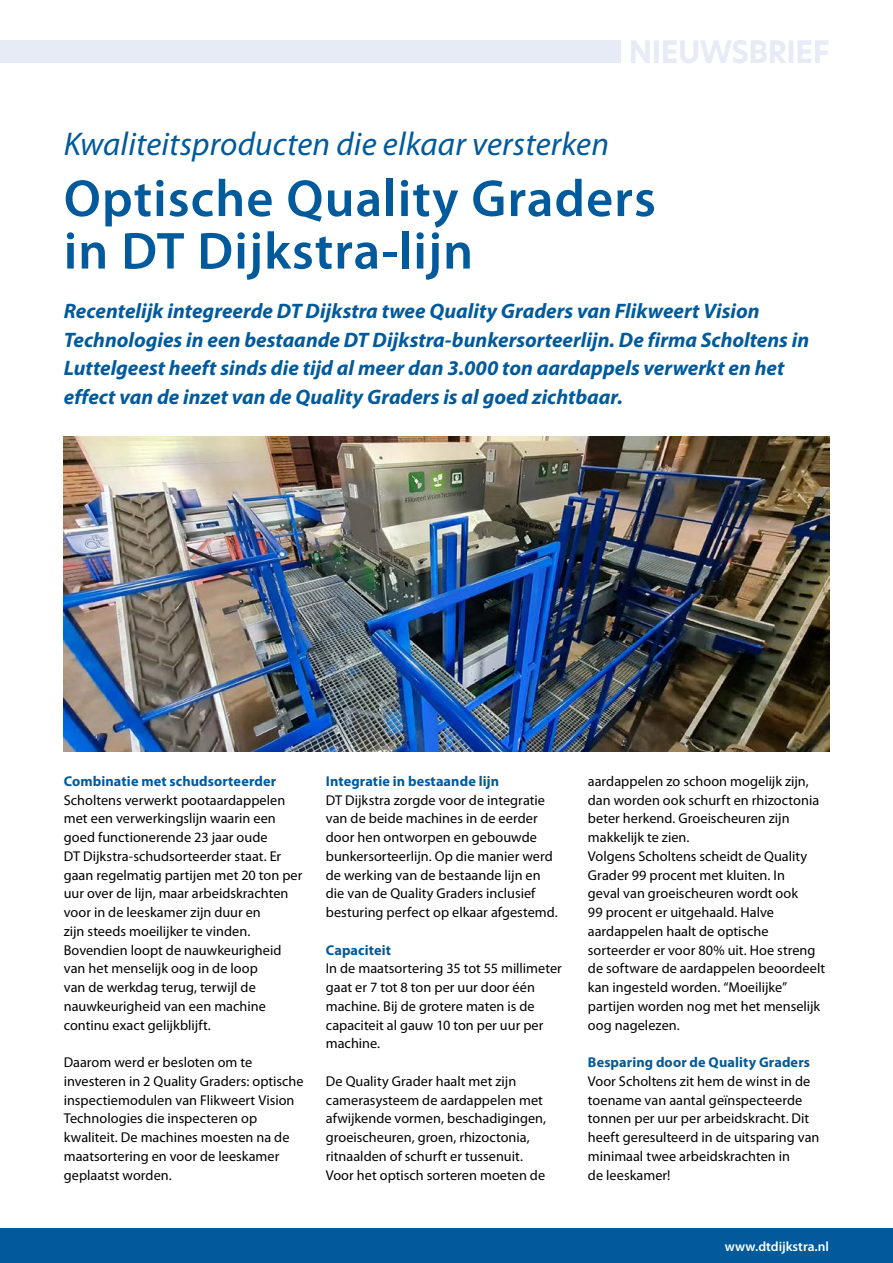
<style>
.page{position:relative;width:893px;height:1263px;background:#fff}
.page>*{position:absolute;margin:0;border:0;box-sizing:border-box;transform-origin:0 0}
.CHAPPEAU{font:600 52.5px/52.5px "Myriad Pro";letter-spacing:.02em;color:#005a9c}
.CHAPPEAU-2{font:italic 33px "Myriad Pro";letter-spacing:.005em;color:#005a9c}
.t1{font:700 30.3px "New Hero";letter-spacing:-.015em;color:#e6ebf6;scale:.96 1}
.t2{font:italic 700 21px/28.5px "Myriad Pro";color:#005a9c}
.Body{font:14.25px/18.8px "Myriad Pro";letter-spacing:.005em;color:#000}
.SUBJES{font:700 14.25px "Myriad Pro";letter-spacing:.01em;color:#005a9c}
.Hoofdkop{font:600 13.5px "Myriad Pro";color:#fff}
</style>
<div class="page">
<div style="left:0;top:1229px;width:893px;height:34px;background:#005a9c"></div>
<img style="left:64px;top:437px;width:765px;height:315px">
<div style="left:0;top:40px;width:620px;height:23px;background:#e6ebf6"></div>
<p class="t1" style="left:629px;top:31px;width:211px">NIEUWSBRIEF</p>
<p class="CHAPPEAU-2" style="left:64px;top:124px;width:547px">Kwaliteitsproducten die elkaar versterken</p>
<p class="CHAPPEAU" style="left:64px;top:171px;width:594px">Optische Quality Graders in DT Dijkstra-lijn</p>
<p class="t2" style="left:64px;top:296px;width:747px">Recentelijk integreerde DT Dijkstra twee Quality Graders van Flikweert Vision Technologies in een bestaande DT Dijkstra-bunkersorteerlijn. De firma Scholtens in Luttelgeest heeft sinds die tijd al meer dan 3.000 ton aardappels verwerkt en het effect van de inzet van de Quality Graders is al goed zichtbaar.</p>
<p class="SUBJES" style="left:64px;top:772px;width:214px">Combinatie met schudsorteerder</p>
<p class="Body" style="left:64px;top:790px;width:240px">Scholtens verwerkt pootaardappelen met een verwerkingslijn waarin een goed functionerende 23 jaar oude<br>DT Dijkstra-schudsorteerder staat. Er gaan regelmatig partijen met 20 ton per uur over de lijn, maar arbeidskrachten voor in de leeskamer zijn duur en<br>zijn steeds moeilijker te vinden.<br>Bovendien loopt de nauwkeurigheid van het menselijk oog in de loop<br>van de werkdag terug, terwijl de nauwkeurigheid van een machine continu exact gelijkblijft.</p>
<p class="Body" style="left:64px;top:1053px;width:241px">Daarom werd er besloten om te investeren in 2 Quality Graders: optische inspectiemodulen van Flikweert Vision Technologies die inspecteren op kwaliteit. De machines moesten na de maatsortering en voor de leeskamer geplaatst worden.</p>
<p class="SUBJES" style="left:326px;top:772px;width:175px">Integratie in bestaande lijn</p>
<p class="Body" style="left:326px;top:790px;width:234px">DT Dijkstra zorgde voor de integratie van de beide machines in de eerder door hen ontworpen en gebouwde bunkersorteerlijn. Op die manier werd de werking van de bestaande lijn en die van de Quality Graders inclusief besturing perfect op elkaar afgestemd.</p>
<p class="SUBJES" style="left:326px;top:940px;width:67px">Capaciteit</p>
<p class="Body" style="left:326px;top:959px;width:238px">In de maatsortering 35 tot 55 millimeter gaat er 7 tot 8 ton per uur door één machine. Bij de grotere maten is de capaciteit al gauw 10 ton per uur per machine.</p>
<p class="Body" style="left:326px;top:1071px;width:222px">De Quality Grader haalt met zijn camerasysteem de aardappelen met afwijkende vormen, beschadigingen, groeischeuren, groen, rhizoctonia, ritnaalden of schurft er tussenuit.<br>Voor het optisch sorteren moeten de</p>
<p class="Body" style="left:588px;top:771px;width:233px">aardappelen zo schoon mogelijk zijn, dan worden ook schurft en rhizoctonia beter herkend. Groeischeuren zijn makkelijk te zien.</p>
<p class="Body" style="left:588px;top:846px;width:239px">Volgens Scholtens scheidt de Quality Grader 99 procent met kluiten. In<br>geval van groeischeuren wordt ook<br>99 procent er uitgehaald. Halve aardappelen haalt de optische sorteerder er voor 80% uit. Hoe streng de software de aardappelen beoordeelt kan ingesteld worden. “Moeilijke” partijen worden nog met het menselijk oog nagelezen.</p>
<p class="SUBJES" style="left:588px;top:1053px;width:224px">Besparing door de Quality Graders</p>
<p class="Body" style="left:588px;top:1071px;width:233px">Voor Scholtens zit hem de winst in de toename van aantal geïnspecteerde tonnen per uur per arbeidskracht. Dit heeft geresulteerd in de uitsparing van minimaal twee arbeidskrachten in</p>
<p class="Body" style="left:588px;top:1165px;width:84px">de leeskamer!</p>
<p class="Hoofdkop" style="left:725px;top:1238px;width:105px">www.dtdijkstra.nl</p>
</div>
